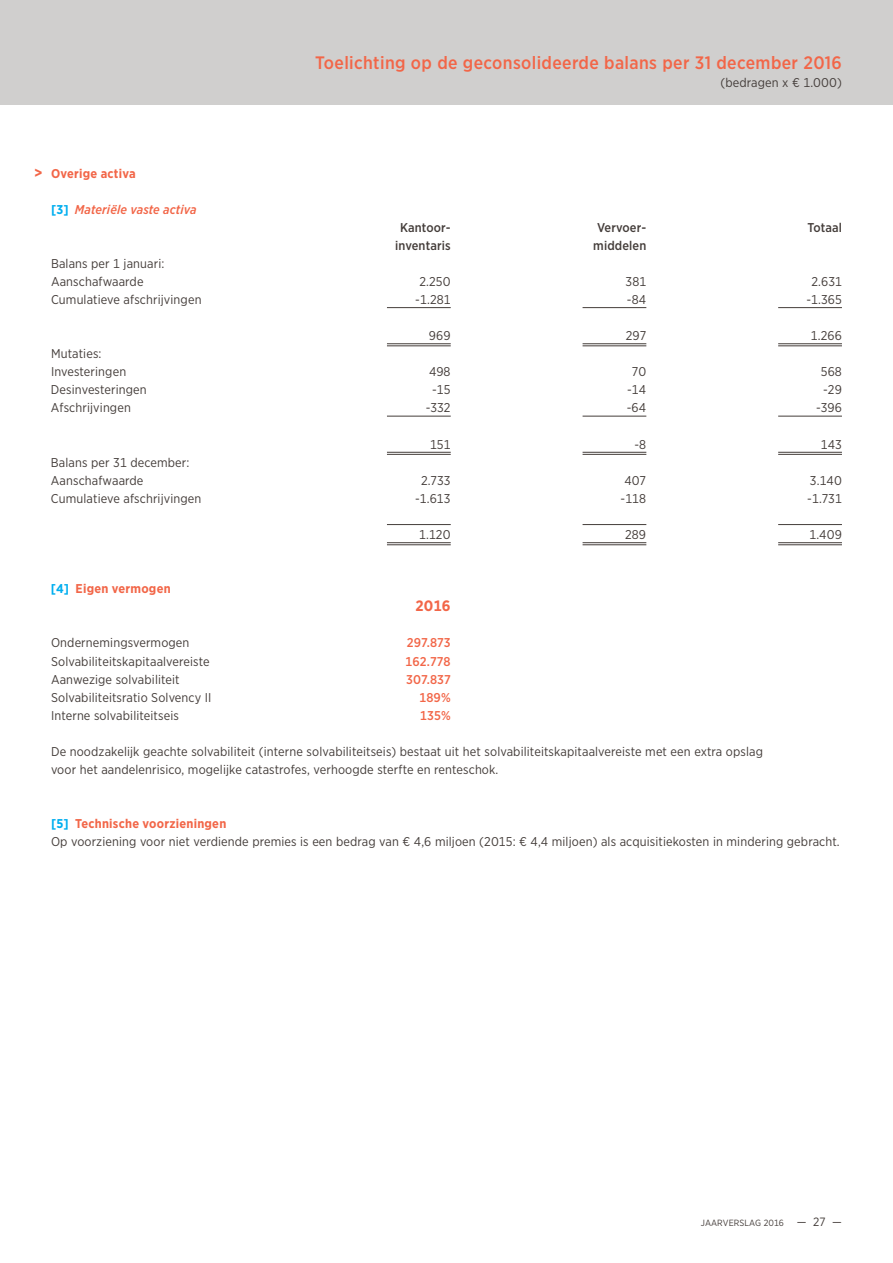
<style>
.page{position:relative;width:893px;height:1263px;background:#fff}
.page>*{position:absolute;margin:0;border:0;box-sizing:border-box;transform-origin:0 0}
.t1{font:500 18px "Gotham Narrow";letter-spacing:.02em;color:#f26648}
.t2{font:700 15px "Gotham Narrow";color:#f26648}
.t3{font:12.75px/18px "Gotham Narrow";letter-spacing:.01em;color:#443d3a}
.t4{font:500 12.75px "Gotham Narrow";letter-spacing:.01em;color:#443d3a}
.t5{font:700 12.75px "Gotham Narrow";letter-spacing:.02em;color:#f26648}
.t6{font:500 12.75px "Gotham Narrow";letter-spacing:.01em;color:#f26648}
.t7{font:italic 500 12.75px "Gotham Narrow";letter-spacing:.01em;color:#f26648}
.t8{font:9px "Gotham Narrow";letter-spacing:.01em;color:#443d3a}
.s1{font-weight:700;font-style:normal;color:#00aeef}
.s2{color:#00aeef}
.s3{font-weight:700;color:#00aeef}
.s4{font-weight:700;color:#f26648}
.s5{font-size:12px}
</style>
<div class="page">
<div style="left:0;top:0;width:893px;height:105px;background:#d0cfce"></div>
<hr style="left:387px;top:345px;width:64px;height:1px;background:#443d3a">
<hr style="left:583px;top:345px;width:63px;height:1px;background:#443d3a">
<hr style="left:778px;top:345px;width:64px;height:1px;background:#443d3a">
<hr style="left:387px;top:454px;width:64px;height:1px;background:#443d3a">
<hr style="left:583px;top:454px;width:63px;height:1px;background:#443d3a">
<hr style="left:778px;top:454px;width:64px;height:1px;background:#443d3a">
<hr style="left:387px;top:544px;width:64px;height:1px;background:#443d3a">
<hr style="left:583px;top:544px;width:63px;height:1px;background:#443d3a">
<hr style="left:778px;top:544px;width:64px;height:1px;background:#443d3a">
<hr style="left:387px;top:343px;width:64px;height:1px;background:#443d3a">
<hr style="left:583px;top:343px;width:63px;height:1px;background:#443d3a">
<hr style="left:778px;top:343px;width:64px;height:1px;background:#443d3a">
<hr style="left:387px;top:452px;width:64px;height:1px;background:#443d3a">
<hr style="left:583px;top:452px;width:63px;height:1px;background:#443d3a">
<hr style="left:778px;top:452px;width:64px;height:1px;background:#443d3a">
<hr style="left:387px;top:542px;width:64px;height:1px;background:#443d3a">
<hr style="left:583px;top:542px;width:63px;height:1px;background:#443d3a">
<hr style="left:778px;top:542px;width:64px;height:1px;background:#443d3a">
<hr style="left:387px;top:307px;width:64px;height:1px;background:#443d3a">
<hr style="left:583px;top:307px;width:63px;height:1px;background:#443d3a">
<hr style="left:778px;top:307px;width:64px;height:1px;background:#443d3a">
<hr style="left:387px;top:416px;width:64px;height:1px;background:#443d3a">
<hr style="left:583px;top:416px;width:63px;height:1px;background:#443d3a">
<hr style="left:778px;top:416px;width:64px;height:1px;background:#443d3a">
<hr style="left:387px;top:524px;width:64px;height:1px;background:#443d3a">
<hr style="left:583px;top:524px;width:63px;height:1px;background:#443d3a">
<hr style="left:778px;top:524px;width:64px;height:1px;background:#443d3a">
<h1 class="t1" style="left:315px;top:51px;width:528px">Toelichting op de geconsolideerde balans per 31 december 2016</h1>
<p class="t3" style="left:720px;top:73px;width:123px">(bedragen x € 1.000)</p>
<p class="t2" style="left:34px;top:163px;width:10px">&gt;</p>
<p class="t5" style="left:51px;top:165px;width:86px">Overige activa</p>
<p class="t7" style="left:51px;top:201px;width:147px"><span class="s1">[3]</span> Materiële vaste activa</p>
<p class="t3" style="left:51px;top:254px;width:115px">Balans per 1 januari:<br>Aanschafwaarde</p>
<p class="t4" style="left:400px;top:219px;width:52px">Kantoor-</p>
<p class="t4" style="left:597px;top:219px;width:51px">Vervoer-</p>
<p class="t4" style="left:807px;top:219px;width:36px">Totaal</p>
<p class="t4" style="left:395px;top:237px;width:57px">inventaris</p>
<p class="t4" style="left:593px;top:237px;width:55px">middelen</p>
<p class="t3" style="left:419px;top:272px;width:33px">2.250</p>
<p class="t3" style="left:626px;top:272px;width:22px">381</p>
<p class="t3" style="left:811px;top:272px;width:32px">2.631</p>
<p class="t3" style="left:51px;top:290px;width:152px">Cumulatieve afschrijvingen</p>
<p class="t3" style="left:415px;top:290px;width:37px">-1.281</p>
<p class="t3" style="left:627px;top:290px;width:21px">-84</p>
<p class="t3" style="left:806px;top:290px;width:37px">-1.365</p>
<p class="t3" style="left:429px;top:326px;width:23px">969</p>
<p class="t3" style="left:626px;top:326px;width:22px">297</p>
<p class="t3" style="left:811px;top:326px;width:33px">1.266</p>
<p class="t3" style="left:51px;top:344px;width:77px">Mutaties:<br>Investeringen</p>
<p class="t3" style="left:429px;top:363px;width:23px">498</p>
<p class="t3" style="left:632px;top:363px;width:16px">70</p>
<p class="t3" style="left:821px;top:363px;width:23px">568</p>
<p class="t3" style="left:51px;top:381px;width:97px">Desinvesteringen</p>
<p class="t3" style="left:432px;top:381px;width:20px">-15</p>
<p class="t3" style="left:627px;top:381px;width:21px">-14</p>
<p class="t3" style="left:823px;top:381px;width:20px">-29</p>
<p class="t3" style="left:51px;top:399px;width:81px">Afschrijvingen</p>
<p class="t3" style="left:426px;top:399px;width:26px">-332</p>
<p class="t3" style="left:627px;top:399px;width:21px">-64</p>
<p class="t3" style="left:816px;top:399px;width:27px">-396</p>
<p class="t3" style="left:430px;top:435px;width:22px">151</p>
<p class="t3" style="left:634px;top:435px;width:13px">-8</p>
<p class="t3" style="left:821px;top:435px;width:22px">143</p>
<p class="t3" style="left:51px;top:453px;width:140px">Balans per 31 december:<br>Aanschafwaarde</p>
<p class="t3" style="left:421px;top:471px;width:31px">2.733</p>
<p class="t3" style="left:624px;top:471px;width:23px">407</p>
<p class="t3" style="left:810px;top:471px;width:33px">3.140</p>
<p class="t3" style="left:51px;top:489px;width:152px">Cumulatieve afschrijvingen</p>
<p class="t3" style="left:415px;top:489px;width:37px">-1.613</p>
<p class="t3" style="left:621px;top:489px;width:27px">-118</p>
<p class="t3" style="left:807px;top:489px;width:36px">-1.731</p>
<p class="t3" style="left:419px;top:525px;width:33px">1.120</p>
<p class="t3" style="left:625px;top:525px;width:22px">289</p>
<p class="t3" style="left:809px;top:525px;width:34px">1.409</p>
<p class="t5" style="left:51px;top:580px;width:121px"><span class="s2">[4]</span> Eigen vermogen</p>
<p class="t2" style="left:415px;top:596px;width:37px">2016</p>
<p class="t3" style="left:51px;top:634px;width:140px">Ondernemingsvermogen</p>
<p class="t6" style="left:407px;top:635px;width:45px">297.873</p>
<p class="t3" style="left:51px;top:652px;width:160px">Solvabiliteitskapitaalvereiste</p>
<p class="t6" style="left:406px;top:653px;width:47px">162.778</p>
<p class="t3" style="left:51px;top:670px;width:130px">Aanwezige solvabiliteit</p>
<p class="t6" style="left:406px;top:671px;width:46px">307.837</p>
<p class="t3" style="left:51px;top:688px;width:162px">Solvabiliteitsratio Solvency II</p>
<p class="t6" style="left:420px;top:689px;width:33px">189%</p>
<p class="t3" style="left:51px;top:706px;width:129px">Interne solvabiliteitseis</p>
<p class="t6" style="left:420px;top:707px;width:32px">135%</p>
<p class="t3" style="left:51px;top:742px;width:713px">De noodzakelijk geachte solvabiliteit (interne solvabiliteitseis) bestaat uit het solvabiliteitskapitaalvereiste met een extra opslag voor het aandelenrisico, mogelijke catastrofes, verhoogde sterfte en renteschok.</p>
<p class="t3" style="left:51px;top:814px;width:790px"><span class="s3">[5]</span> <span class="s4">Technische voorzieningen<br></span>Op voorziening voor niet verdiende premies is een bedrag van € 4,6 miljoen (2015: € 4,4 miljoen) als acquisitiekosten in mindering gebracht.</p>
<p class="t8" style="left:701px;top:1217px;width:142px">JAARVERSLAG 2016 <span class="s5">— 27 —</span></p>
</div>
